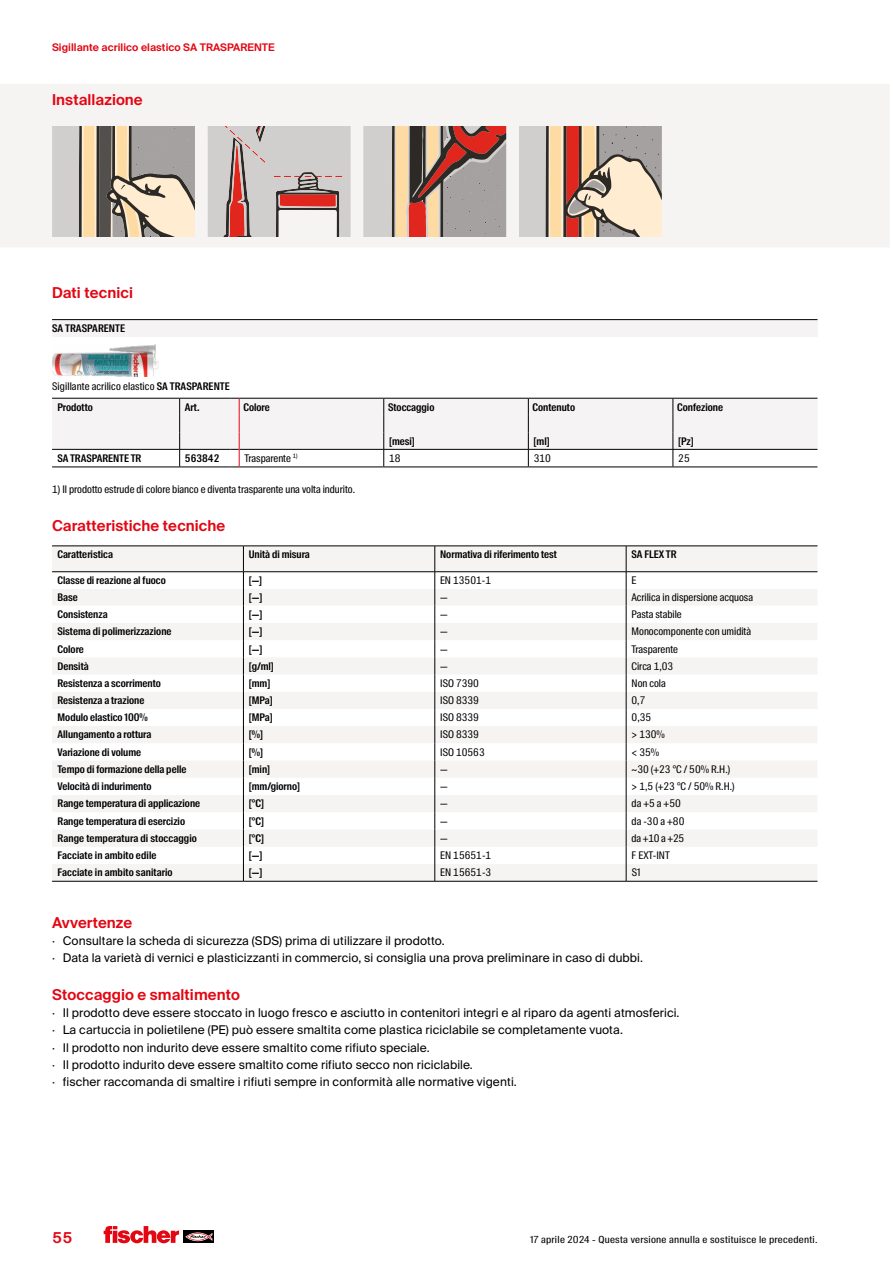
<style>
.page{position:relative;width:893px;height:1263px;background:#fff}
.page>*{position:absolute;margin:0;border:0;box-sizing:border-box;transform-origin:0 0}
.t1{font:600 15px "fischerstrong";letter-spacing:.005em;color:#e30613}
.t2{font:12px/17.2px "fischerstrong";letter-spacing:.005em;color:#000}
.t3{font:600 10.5px "fischerstrong Cond";color:#000}
.t4{font:10.5px/20.9px "fischerstrong Cond";color:#000}
.t5{font:600 10.5px "fischerstrong";letter-spacing:.005em;color:#e30613}
.t6{font:9.75px "fischerstrong Cond";letter-spacing:.025em;color:#000;scale:1.1 1}
.s1{font-weight:600}
</style>
<div class="page">
<svg style="left:184px;top:1231px;width:30px;height:12px"></svg>
<svg style="left:185px;top:1232px;width:27px;height:9px"></svg>
<svg style="left:104px;top:1226px;width:75px;height:17px"></svg>
<div style="left:0;top:84px;width:890px;height:163px;background:#f6f4f3"></div>
<svg style="left:52px;top:126px;width:143px;height:111px;background:#b8ad9f"></svg>
<svg style="left:208px;top:126px;width:143px;height:111px;background:#c8b6b4"></svg>
<svg style="left:363px;top:126px;width:143px;height:111px;background:#b09389"></svg>
<svg style="left:519px;top:126px;width:143px;height:111px;background:#c6af9e"></svg>
<div style="left:52px;top:320px;width:765px;height:17px;background:#f5f3f3"></div>
<hr style="left:52px;top:319px;width:765px;height:1px;background:#000">
<img style="left:52px;top:345px;width:106px;height:32px">
<svg style="left:52px;top:398px;width:765px;height:69px"></svg>
<svg style="left:52px;top:547px;width:765px;height:334px"></svg>
<hr style="left:52px;top:546px;width:191px;height:1px;background:#000">
<hr style="left:243px;top:546px;width:192px;height:1px;background:#000">
<hr style="left:435px;top:546px;width:191px;height:1px;background:#000">
<hr style="left:626px;top:546px;width:191px;height:1px;background:#000">
<hr style="left:52px;top:881px;width:191px;height:1px;background:#000">
<hr style="left:243px;top:881px;width:192px;height:1px;background:#000">
<hr style="left:435px;top:881px;width:191px;height:1px;background:#000">
<hr style="left:626px;top:881px;width:191px;height:1px;background:#000">
<p class="t5" style="left:52px;top:41px;width:224px">Sigillante acrilico elastico SA TRASPARENTE</p>
<h1 class="t1" style="left:52px;top:91px;width:92px">Installazione</h1>
<h1 class="t1" style="left:52px;top:284px;width:82px">Dati tecnici</h1>
<p class="t3" style="left:52px;top:322px;width:75px">SA TRASPARENTE</p>
<p class="t4" style="left:57px;top:376px;width:174px;text-indent:-5px">Sigillante acrilico elastico <span class="s1">SA TRASPARENTE<br>Prodotto</span></p>
<p class="t3" style="left:185px;top:401px;width:16px">Art.</p>
<p class="t3" style="left:243px;top:401px;width:28px">Colore</p>
<p class="t3" style="left:388px;top:401px;width:48px">Stoccaggio</p>
<p class="t3" style="left:533px;top:401px;width:44px">Contenuto</p>
<p class="t3" style="left:677px;top:401px;width:47px">Confezione</p>
<p class="t3" style="left:389px;top:435px;width:27px">[mesi]</p>
<p class="t3" style="left:534px;top:435px;width:18px">[ml]</p>
<p class="t3" style="left:678px;top:435px;width:17px">[Pz]</p>
<p class="t3" style="left:57px;top:452px;width:86px">SA TRASPARENTE TR</p>
<p class="t3" style="left:185px;top:452px;width:36px">563842</p>
<p class="t4" style="left:244px;top:448px;width:55px">Trasparente <sup>1)</sup></p>
<p class="t4" style="left:389px;top:448px;width:13px">18</p>
<p class="t4" style="left:534px;top:448px;width:19px">310</p>
<p class="t4" style="left:678px;top:448px;width:13px">25</p>
<p class="t4" style="left:52px;top:479px;width:305px">1) Il prodotto estrude di colore bianco e diventa trasparente una volta indurito.</p>
<h1 class="t1" style="left:52px;top:517px;width:175px">Caratteristiche tecniche</h1>
<p class="t3" style="left:57px;top:548px;width:57px">Caratteristica</p>
<p class="t3" style="left:249px;top:548px;width:63px">Unità di misura</p>
<p class="t3" style="left:440px;top:548px;width:118px">Normativa di riferimento test</p>
<p class="t3" style="left:631px;top:548px;width:47px">SA FLEX TR</p>
<p class="t3" style="left:57px;top:574px;width:110px">Classe di reazione al fuoco</p>
<p class="t3" style="left:249px;top:574px;width:15px">[—]</p>
<p class="t4" style="left:440px;top:570px;width:53px">EN 13501-1</p>
<p class="t4" style="left:631px;top:570px;width:6px">E</p>
<p class="t3" style="left:57px;top:591px;width:22px">Base</p>
<p class="t3" style="left:249px;top:591px;width:15px">[—]</p>
<p class="t4" style="left:440px;top:587px;width:9px">—</p>
<p class="t4" style="left:631px;top:587px;width:123px">Acrilica in dispersione acquosa</p>
<p class="t3" style="left:57px;top:608px;width:52px">Consistenza</p>
<p class="t3" style="left:249px;top:608px;width:15px">[—]</p>
<p class="t4" style="left:440px;top:604px;width:9px">—</p>
<p class="t4" style="left:631px;top:604px;width:52px">Pasta stabile</p>
<p class="t3" style="left:57px;top:625px;width:116px">Sistema di polimerizzazione</p>
<p class="t3" style="left:249px;top:625px;width:15px">[—]</p>
<p class="t4" style="left:440px;top:621px;width:9px">—</p>
<p class="t4" style="left:631px;top:621px;width:121px">Monocomponente con umidità</p>
<p class="t3" style="left:57px;top:643px;width:28px">Colore</p>
<p class="t3" style="left:249px;top:643px;width:15px">[—]</p>
<p class="t4" style="left:440px;top:639px;width:9px">—</p>
<p class="t4" style="left:631px;top:639px;width:48px">Trasparente</p>
<p class="t3" style="left:57px;top:660px;width:33px">Densità</p>
<p class="t3" style="left:249px;top:660px;width:27px">[g/ml]</p>
<p class="t4" style="left:440px;top:656px;width:9px">—</p>
<p class="t4" style="left:631px;top:656px;width:43px">Circa 1,03</p>
<p class="t3" style="left:57px;top:677px;width:105px">Resistenza a scorrimento</p>
<p class="t3" style="left:249px;top:677px;width:23px">[mm]</p>
<p class="t4" style="left:440px;top:673px;width:40px">ISO 7390</p>
<p class="t4" style="left:631px;top:673px;width:36px">Non cola</p>
<p class="t3" style="left:57px;top:694px;width:88px">Resistenza a trazione</p>
<p class="t3" style="left:249px;top:694px;width:25px">[MPa]</p>
<p class="t4" style="left:440px;top:690px;width:40px">ISO 8339</p>
<p class="t4" style="left:632px;top:690px;width:15px">0,7</p>
<p class="t3" style="left:57px;top:712px;width:92px">Modulo elastico 100%</p>
<p class="t3" style="left:249px;top:712px;width:25px">[MPa]</p>
<p class="t4" style="left:440px;top:708px;width:40px">ISO 8339</p>
<p class="t4" style="left:632px;top:708px;width:21px">0,35</p>
<p class="t3" style="left:58px;top:728px;width:95px">Allungamento a rottura</p>
<p class="t3" style="left:249px;top:728px;width:16px">[%]</p>
<p class="t4" style="left:440px;top:724px;width:40px">ISO 8339</p>
<p class="t4" style="left:632px;top:724px;width:35px">&gt; 130%</p>
<p class="t3" style="left:58px;top:746px;width:85px">Variazione di volume</p>
<p class="t3" style="left:249px;top:746px;width:16px">[%]</p>
<p class="t4" style="left:440px;top:742px;width:46px">ISO 10563</p>
<p class="t4" style="left:632px;top:742px;width:29px">&lt; 35%</p>
<p class="t3" style="left:58px;top:763px;width:131px">Tempo di formazione della pelle</p>
<p class="t3" style="left:249px;top:763px;width:23px">[min]</p>
<p class="t4" style="left:440px;top:759px;width:9px">—</p>
<p class="t4" style="left:632px;top:759px;width:100px">~30 (+23 °C / 50% R.H.)</p>
<p class="t3" style="left:58px;top:780px;width:95px">Velocità di indurimento</p>
<p class="t3" style="left:249px;top:780px;width:53px">[mm/giorno]</p>
<p class="t4" style="left:440px;top:776px;width:9px">—</p>
<p class="t4" style="left:632px;top:776px;width:105px">&gt; 1,5 (+23 °C / 50% R.H.)</p>
<p class="t3" style="left:58px;top:797px;width:144px">Range temperatura di applicazione</p>
<p class="t3" style="left:249px;top:797px;width:17px">[°C]</p>
<p class="t4" style="left:440px;top:793px;width:9px">—</p>
<p class="t4" style="left:632px;top:793px;width:51px">da +5 a +50</p>
<p class="t3" style="left:58px;top:815px;width:129px">Range temperatura di esercizio</p>
<p class="t3" style="left:249px;top:815px;width:17px">[°C]</p>
<p class="t4" style="left:440px;top:811px;width:9px">—</p>
<p class="t4" style="left:632px;top:811px;width:54px">da -30 a +80</p>
<p class="t3" style="left:58px;top:832px;width:141px">Range temperatura di stoccaggio</p>
<p class="t3" style="left:249px;top:832px;width:17px">[°C]</p>
<p class="t4" style="left:440px;top:828px;width:9px">—</p>
<p class="t4" style="left:632px;top:828px;width:54px">da +10 a +25</p>
<p class="t3" style="left:58px;top:849px;width:100px">Facciate in ambito edile</p>
<p class="t3" style="left:249px;top:849px;width:15px">[—]</p>
<p class="t4" style="left:440px;top:845px;width:53px">EN 15651-1</p>
<p class="t4" style="left:632px;top:845px;width:40px">F EXT-INT</p>
<p class="t3" style="left:58px;top:866px;width:117px">Facciate in ambito sanitario</p>
<p class="t3" style="left:249px;top:866px;width:15px">[—]</p>
<p class="t4" style="left:440px;top:862px;width:53px">EN 15651-3</p>
<p class="t4" style="left:632px;top:862px;width:10px">S1</p>
<h1 class="t1" style="left:52px;top:914px;width:82px">Avvertenze</h1>
<p class="t2" style="left:52px;top:932px;width:592px">· Consultare la scheda di sicurezza (SDS) prima di utilizzare il prodotto.<br>· Data la varietà di vernici e plasticizzanti in commercio, si consiglia una prova preliminare in caso di dubbi.</p>
<h1 class="t1" style="left:52px;top:986px;width:189px">Stoccaggio e smaltimento</h1>
<p class="t2" style="left:52px;top:1004px;width:629px">· Il prodotto deve essere stoccato in luogo fresco e asciutto in contenitori integri e al riparo da agenti atmosferici. · La cartuccia in polietilene (PE) può essere smaltita come plastica riciclabile se completamente vuota.<br>· Il prodotto non indurito deve essere smaltito come rifiuto speciale.<br>· Il prodotto indurito deve essere smaltito come rifiuto secco non riciclabile.<br>· fischer raccomanda di smaltire i rifiuti sempre in conformità alle normative vigenti.</p>
<h1 class="t1" style="left:52px;top:1229px;width:22px">55</h1>
<p class="t6" style="left:530px;top:1234px;width:263px">17 aprile 2024 - Questa versione annulla e sostituisce le precedenti.</p>
</div>
